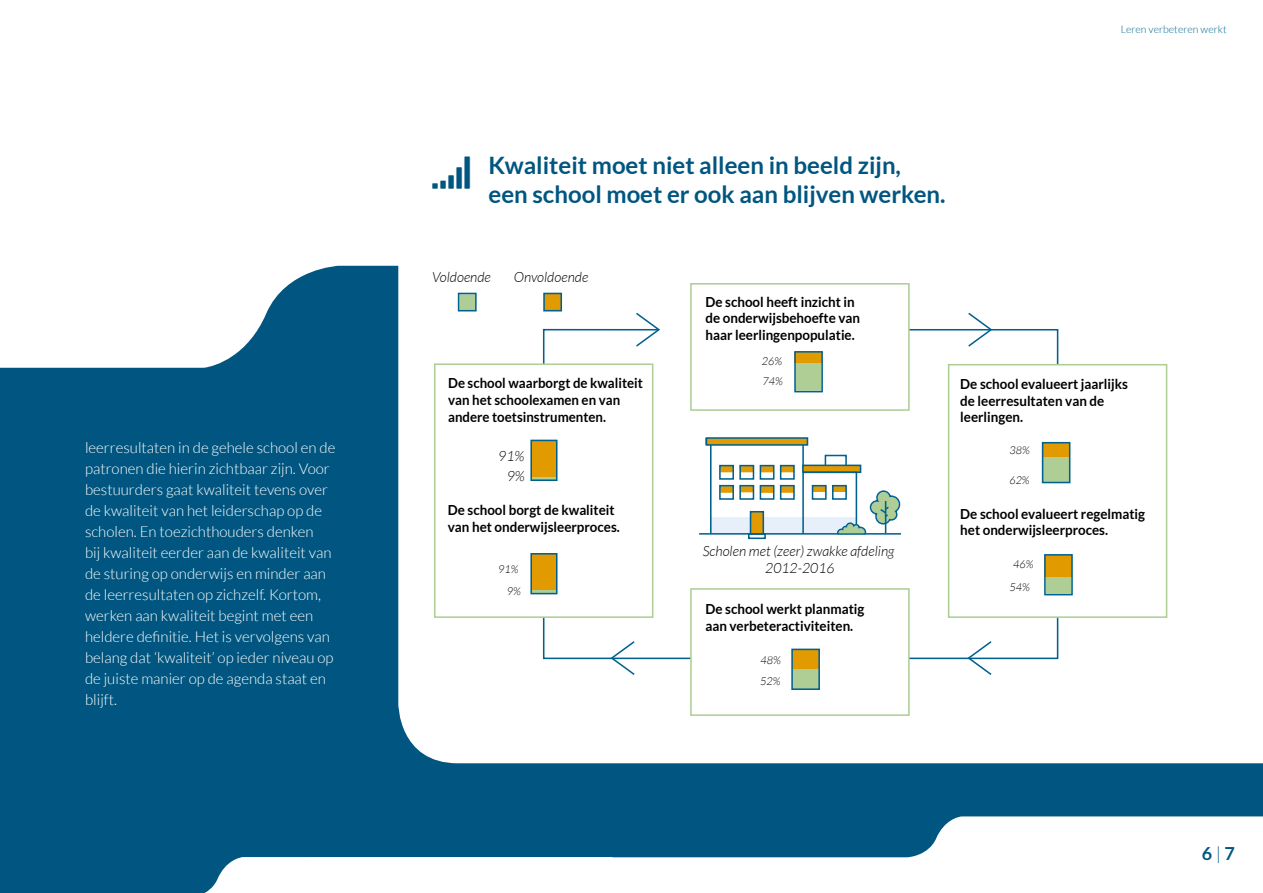
<style>
.page{position:relative;width:1263px;height:893px;background:#fff}
.page>*{position:absolute;margin:0;border:0;box-sizing:border-box;transform-origin:0 0}
.t1{font:700 24px/28.5px "Lato";color:#005680}
.t2{font:700 18px "Lato";color:#005680}
.t3{font:300 15px/21px "Lato";color:#fff}
.t4{font:700 13.95px/16.6px "Lato";color:#000;scale:.96 1}
.t5{font:700 13.95px/16.6px "Lato";color:#000;scale:.95 1}
.t6{font:italic 300 13.95px/16.8px "Lato";color:#000;text-align:center}
.t7{font:italic 300 10.95px/20.1px "Lato";color:#000}
.t8{font:italic 300 10.8px "Lato";color:#000}
.t9{font:300 10.5px "Lato";color:#006990}
.s1{font-weight:300}
</style>
<div class="page">
<div style="left:0;top:61px;width:1263px;height:832px;background:#005680"></div>
<div style="left:0;top:61px;width:1263px;height:307px;background:#fff"></div>
<svg style="left:612px;top:816px;width:651px;height:77px;fill:#fff"></svg>
<div style="left:204px;top:857px;width:408px;height:36px;background:#fff"></div>
<div style="left:398px;top:150px;width:865px;height:613px;background:#fff"></div>
<div style="left:459px;top:293px;width:17px;height:18px;background:#aece95"></div>
<div style="left:544px;top:293px;width:17px;height:18px;background:#e19b00"></div>
<div style="left:542px;top:328px;width:517px;height:332px;background:#fff"></div>
<div style="left:825px;top:455px;width:22px;height:15px;border:2px solid #006191"></div>
<svg style="left:722px;top:466px;width:29px;height:6px"></svg>
<svg style="left:763px;top:468px;width:8px;height:4px"></svg>
<svg style="left:783px;top:468px;width:9px;height:4px"></svg>
<svg style="left:722px;top:488px;width:9px;height:5px"></svg>
<svg style="left:783px;top:488px;width:9px;height:5px"></svg>
<svg style="left:742px;top:488px;width:9px;height:4px"></svg>
<svg style="left:763px;top:488px;width:8px;height:5px"></svg>
<div style="left:705px;top:438px;width:102px;height:7px;background:#e19b00"></div>
<hr style="left:699px;top:533px;width:202px;height:2px;background:#006191">
<hr style="left:802px;top:445px;width:2px;height:89px;background:#006191">
<hr style="left:710px;top:445px;width:1px;height:89px;background:#006191">
<div style="left:706px;top:437px;width:102px;height:9px;border:2px solid #006191"></div>
<div style="left:803px;top:465px;width:57px;height:7px;background:#e19b00"></div>
<div style="left:802px;top:465px;width:59px;height:8px;border:2px solid #006191"></div>
<div style="left:719px;top:465px;width:15px;height:15px;border:2px solid #006191"></div>
<div style="left:739px;top:465px;width:15px;height:15px;border:2px solid #006191"></div>
<div style="left:760px;top:465px;width:14px;height:15px;border:2px solid #006191"></div>
<div style="left:780px;top:465px;width:15px;height:15px;border:2px solid #006191"></div>
<div style="left:719px;top:485px;width:15px;height:15px;border:2px solid #006191"></div>
<div style="left:739px;top:485px;width:15px;height:15px;border:2px solid #006191"></div>
<div style="left:760px;top:485px;width:14px;height:15px;border:2px solid #006191"></div>
<div style="left:780px;top:485px;width:15px;height:15px;border:2px solid #006191"></div>
<div style="left:750px;top:512px;width:13px;height:22px;background:#e19b00"></div>
<div style="left:750px;top:511px;width:14px;height:24px;border:2px solid #006191"></div>
<div style="left:748px;top:533px;width:18px;height:6px;border:2px solid #006191"></div>
<svg style="left:801px;top:471px;width:100px;height:65px;background:#d1e0df"></svg>
<div style="left:691px;top:284px;width:218px;height:126px;background:#fff"></div>
<div style="left:690px;top:283px;width:220px;height:128px;border:2px solid #aece95"></div>
<svg style="left:634px;top:311px;width:27px;height:37px"></svg>
<svg style="left:966px;top:311px;width:28px;height:37px"></svg>
<svg style="left:966px;top:640px;width:27px;height:37px"></svg>
<svg style="left:609px;top:640px;width:27px;height:37px"></svg>
<div style="left:458px;top:293px;width:19px;height:18px;border:2px solid #006191"></div>
<div style="left:543px;top:293px;width:19px;height:18px;border:2px solid #006191"></div>
<div style="left:795px;top:352px;width:27px;height:39px;background:#aece95"></div>
<div style="left:795px;top:352px;width:27px;height:10px;background:#e19b00"></div>
<div style="left:794px;top:351px;width:29px;height:41px;border:2px solid #006191"></div>
<div style="left:691px;top:589px;width:218px;height:126px;background:#fff"></div>
<div style="left:690px;top:588px;width:220px;height:128px;border:2px solid #aece95"></div>
<div style="left:792px;top:649px;width:27px;height:21px;background:#e19b00"></div>
<div style="left:792px;top:669px;width:27px;height:19px;background:#aece95"></div>
<div style="left:791px;top:649px;width:29px;height:41px;border:2px solid #006191"></div>
<div style="left:949px;top:365px;width:217px;height:252px;background:#fff"></div>
<div style="left:948px;top:364px;width:219px;height:254px;border:2px solid #aece95"></div>
<div style="left:1042px;top:442px;width:28px;height:25px;background:#e19b00"></div>
<div style="left:1042px;top:458px;width:28px;height:24px;background:#aece95"></div>
<div style="left:1042px;top:442px;width:28px;height:41px;border:2px solid #006191"></div>
<div style="left:435px;top:364px;width:218px;height:253px;background:#fff"></div>
<div style="left:434px;top:363px;width:219px;height:255px;border:2px solid #aece95"></div>
<hr style="left:531px;top:477px;width:26px;height:3px;background:#aece95">
<div style="left:531px;top:440px;width:25px;height:37px;background:#e19b00"></div>
<div style="left:530px;top:440px;width:27px;height:41px;border:2px solid #006191"></div>
<hr style="left:531px;top:590px;width:26px;height:4px;background:#aece95">
<div style="left:531px;top:554px;width:25px;height:36px;background:#e19b00"></div>
<div style="left:530px;top:553px;width:27px;height:41px;border:2px solid #006191"></div>
<div style="left:1045px;top:573px;width:27px;height:21px;background:#aece95"></div>
<div style="left:1045px;top:555px;width:27px;height:21px;background:#e19b00"></div>
<div style="left:1044px;top:554px;width:29px;height:41px;border:2px solid #006191"></div>
<svg style="left:432px;top:157px;width:38px;height:32px"></svg>
<p class="t3" style="left:85px;top:438px;width:252px">leerresultaten in de gehele school en de patronen die hierin zichtbaar zijn. Voor bestuurders gaat kwaliteit tevens over de kwaliteit van het leiderschap op de scholen. En toezichthouders denken<br>bij kwaliteit eerder aan de kwaliteit van de sturing op onderwijs en minder aan de leerresultaten op zichzelf. Kortom, werken aan kwaliteit begint met een heldere definitie. Het is vervolgens van belang dat ‘kwaliteit’ op ieder niveau op de juiste manier op de agenda staat en blijft.</p>
<p class="t9" style="left:1121px;top:25px;width:107px">Leren verbeteren werkt</p>
<h1 class="t1" style="left:489px;top:153px;width:458px">Kwaliteit moet niet alleen in beeld zijn, een school moet er ook aan blijven werken.</h1>
<p class="t6" style="left:432px;top:269px;width:60px">Voldoende</p>
<p class="t6" style="left:514px;top:269px;width:76px">Onvoldoende</p>
<p class="t4" style="left:705px;top:294px;width:163px">De school heeft inzicht in de onderwijsbehoefte van haar leerlingenpopulatie.</p>
<p class="t5" style="left:448px;top:376px;width:207px">De school waarborgt de kwaliteit van het schoolexamen en van andere toetsinstrumenten.</p>
<p class="t6" style="left:498px;top:446px;width:28px;line-height:20.5px;text-align:right">91%<br>9%</p>
<p class="t7" style="left:762px;top:352px;width:23px">26%<br>74%</p>
<p class="t4" style="left:960px;top:377px;width:176px">De school evalueert jaarlijks de leerresultaten van de leerlingen.</p>
<p class="t8" style="left:1009px;top:446px;width:22px">38%</p>
<p class="t8" style="left:1009px;top:476px;width:22px">62%</p>
<p class="t4" style="left:448px;top:503px;width:181px">De school borgt de kwaliteit van het onderwijsleerproces.</p>
<p class="t4" style="left:960px;top:506px;width:194px">De school evalueert regelmatig het onderwijsleerproces.</p>
<p class="t7" style="left:498px;top:558px;width:24px;line-height:22px;text-align:right">91%<br>9%</p>
<p class="t6" style="left:703px;top:544px;width:193px">Scholen met (zeer) zwakke afdeling<br>2012-2016</p>
<p class="t7" style="left:1013px;top:555px;width:22px">46%</p>
<p class="t7" style="left:1009px;top:578px;width:22px">54%</p>
<p class="t4" style="left:705px;top:602px;width:167px">De school werkt planmatig aan verbeteractiviteiten.</p>
<p class="t7" style="left:760px;top:650px;width:22px;line-height:20.9px">48%<br>52%</p>
<p class="t2" style="left:1202px;top:846px;width:35px">6 <span class="s1">|</span> 7</p>
</div>
